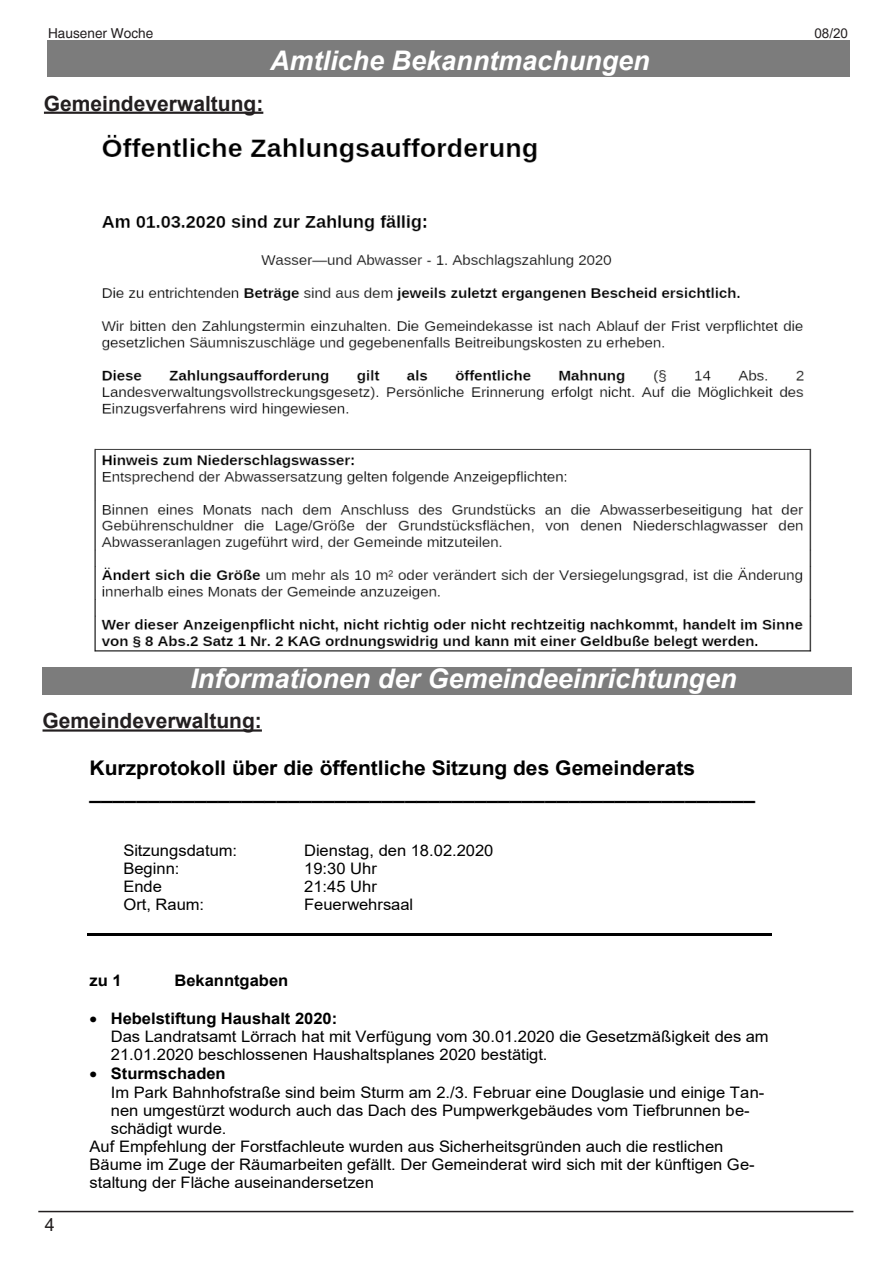
<style>
.page{position:relative;width:893px;height:1263px;background:#fff}
.page>*{position:absolute;margin:0;border:0;box-sizing:border-box;transform-origin:0 0}
.t1{font:italic 700 27px "Arial";color:#fff}
.t2{font:700 21px "Arial";color:#231f20}
.t3{font:700 20.1px/23.1px "Arial";letter-spacing:-.005em;color:#000;scale:1.04 1}
.t4{font:18px "Arial";color:#231f20}
.t5{font:15.9px/18.3px "Arial";color:#000;scale:1.04 1}
.t6{font:700 15.9px "Arial";color:#000;scale:1.04 1}
.t7{font:13.65px "Helvetica";color:#231f20}
.t8{font:13.5px "Arial";color:#231f20}
.s1{font-weight:700}
</style>
<div class="page">
<hr style="left:38px;top:1211px;width:815px;height:1px;background:#231f20">
<hr style="left:44px;top:112px;width:219px;height:2px;background:#231f20">
<div style="left:43px;top:663px;width:808px;height:31px;background:#7c7c7c"></div>
<hr style="left:87px;top:933px;width:685px;height:2px;background:#000">
<img style="left:43px;top:134px;width:808px;height:532px">
<div style="left:47px;top:40px;width:803px;height:37px;background:#7c7c7c"></div>
<hr style="left:43px;top:729px;width:219px;height:3px;background:#231f20">
<p class="t7" style="left:48px;top:25px;width:107px">Hausener Woche</p>
<h2 class="t2" style="left:44px;top:88px;width:221px">Gemeindeverwaltung:</h2>
<h1 class="t1" style="left:270px;top:42px;width:381px">Amtliche Bekanntmachungen</h1>
<p class="t8" style="left:814px;top:24px;width:35px">08/20</p>
<h1 class="t1" style="left:190px;top:661px;width:548px">Informationen der Gemeindeeinrichtungen</h1>
<h2 class="t2" style="left:43px;top:706px;width:221px">Gemeindeverwaltung:</h2>
<p class="t3" style="left:90px;top:757px;width:641px">Kurzprotokoll über die öffentliche Sitzung des Gemeinderats _________________________________________________________</p>
<p class="t5" style="left:123px;top:841px;width:111px">Sitzungsdatum:</p>
<p class="t5" style="left:304px;top:841px;width:183px">Dienstag, den 18.02.2020</p>
<p class="t5" style="left:123px;top:859px;width:55px">Beginn:</p>
<p class="t5" style="left:304px;top:859px;width:71px">19:30 Uhr</p>
<p class="t5" style="left:123px;top:877px;width:39px">Ende</p>
<p class="t5" style="left:304px;top:877px;width:71px">21:45 Uhr</p>
<p class="t5" style="left:123px;top:895px;width:79px">Ort, Raum:</p>
<p class="t5" style="left:304px;top:895px;width:106px">Feuerwehrsaal</p>
<p class="t4" style="left:45px;top:1213px;width:12px">4</p>
<p class="t6" style="left:90px;top:969px;width:33px">zu 1</p>
<p class="t6" style="left:175px;top:969px;width:111px">Bekanntgaben</p>
<p class="t5" style="left:111px;top:1009px;width:634px;text-indent:-21px">• <span class="s1">Hebelstiftung Haushalt 2020:<br></span>Das Landratsamt Lörrach hat mit Verfügung vom 30.01.2020 die Gesetzmäßigkeit des am<br>21.01.2020 beschlossenen Haushaltsplanes 2020 bestätigt.</p>
<p class="t6" style="left:90px;top:1062px;width:132px">• Sturmschaden</p>
<p class="t5" style="left:111px;top:1083px;width:630px">Im Park Bahnhofstraße sind beim Sturm am 2./3. Februar eine Douglasie und einige Tan-</p>
<p class="t5" style="left:111px;top:1101px;width:616px">nen umgestürzt wodurch auch das Dach des Pumpwerkgebäudes vom Tiefbrunnen be-</p>
<p class="t5" style="left:111px;top:1119px;width:113px">schädigt wurde.</p>
<p class="t5" style="left:90px;top:1137px;width:611px">Auf Empfehlung der Forstfachleute wurden aus Sicherheitsgründen auch die restlichen</p>
<p class="t5" style="left:90px;top:1155px;width:641px">Bäume im Zuge der Räumarbeiten gefällt. Der Gemeinderat wird sich mit der künftigen Ge-</p>
<p class="t5" style="left:90px;top:1173px;width:275px">staltung der Fläche auseinandersetzen</p>
</div>
